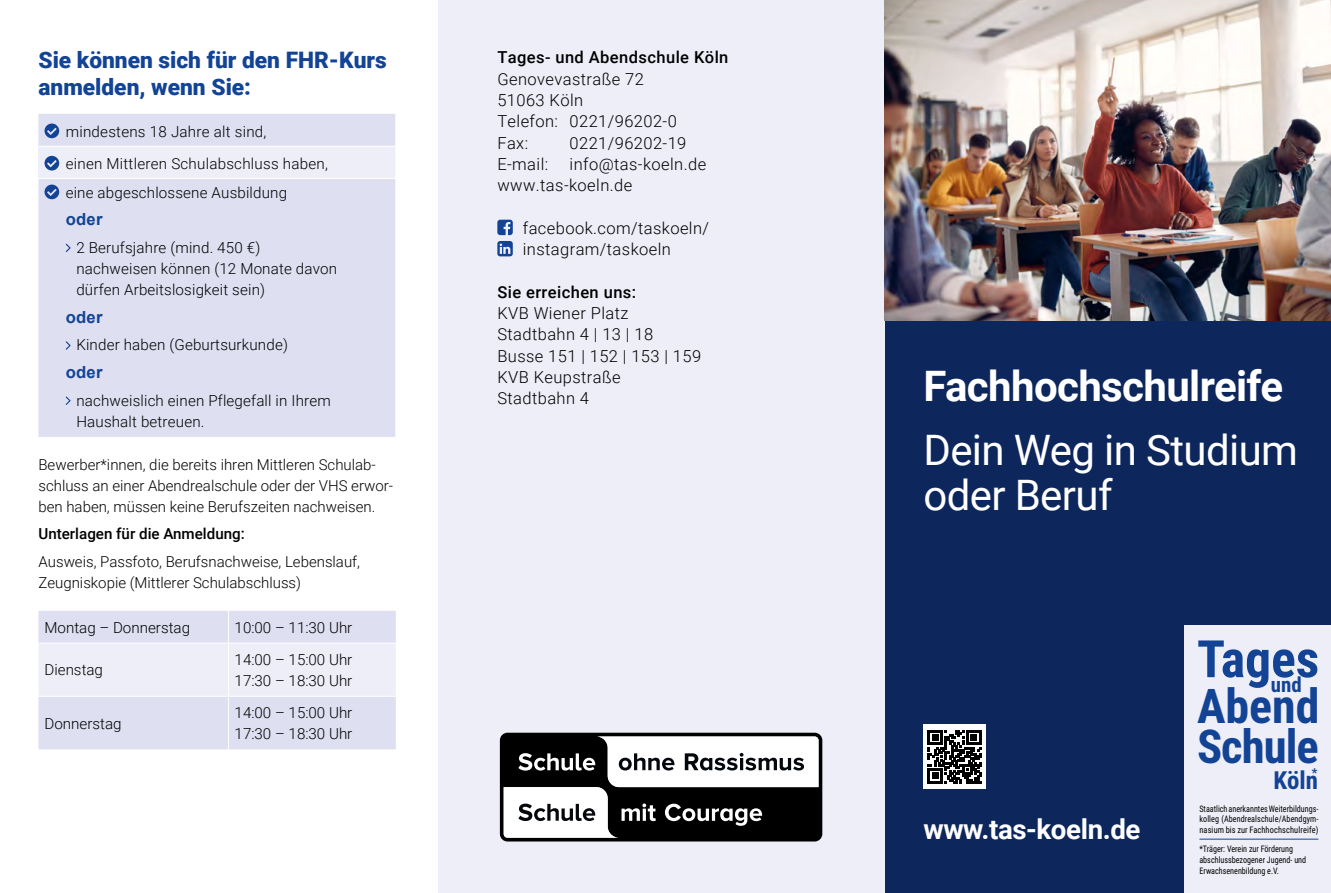
<style>
.page{position:relative;width:1331px;height:893px;background:#fff}
.page>*{position:absolute;margin:0;border:0;box-sizing:border-box;transform-origin:0 0}
.t1{font:700 51.6px "Roboto Condensed";color:#134395}
.t2{font:700 47.85px "Roboto Condensed";color:#134395}
.t3{font:700 46.65px "Roboto Condensed";letter-spacing:-.02em;color:#134395}
.t4{font:42px/45px "Roboto";letter-spacing:-.015em;color:#fff}
.t5{font:700 42px "Roboto";letter-spacing:-.015em;color:#fff}
.t6{font:700 27.6px "Roboto";letter-spacing:-.015em;color:#fff}
.t7{font:700 24.9px "Roboto Condensed";color:#134395}
.Überschrift{font:900 22.65px/27px "Roboto";color:#134395}
.t8{font:700 20.85px "Roboto Condensed";color:#134395}
.List_Paragraph{font:700 16.65px "Arial";letter-spacing:.015em;color:#134395}
.Adresse_RT{font:300 16.5px/21.3px "Roboto";letter-spacing:.025em;color:#000}
.Adresse_RT-2{font:500 16.5px "Roboto";letter-spacing:.025em;color:#000}
.List_Paragraph-2{font:300 15.15px/21.1px "Roboto";letter-spacing:.01em;color:#000}
.Body{font:300 15.15px/21.1px "Roboto";color:#000}
.Afuzählung{font:500 15.15px "Roboto";color:#000}
.Body-2{font:300 15px/21px "Roboto";color:#000}
.t9{font:700 12.45px "Roboto Condensed";color:#134395}
.t10{font:9px/10.8px "Roboto Condensed";color:#000;text-align:justify;scale:.9 1}
</style>
<div class="page">
<div style="left:884px;top:320px;width:447px;height:573px;background:#0d275d"></div>
<div style="left:438px;top:0;width:446px;height:893px;background:#edeef8"></div>
<svg style="left:497px;top:220px;width:16px;height:15px"></svg>
<svg style="left:497px;top:241px;width:16px;height:15px"></svg>
<svg style="left:500px;top:733px;width:322px;height:108px;background:#747474"></svg>
<div style="left:923px;top:724px;width:62px;height:65px;background:#fff"></div>
<svg style="left:928px;top:730px;width:53px;height:53px"></svg>
<div style="left:1185px;top:625px;width:146px;height:268px;background:#edeef8"></div>
<div style="left:38px;top:114px;width:357px;height:323px;background:#dedff1"></div>
<div style="left:38px;top:146px;width:358px;height:33px;background:#edeef8"></div>
<hr style="left:38px;top:146px;width:358px;height:1px;background:#fff">
<hr style="left:395px;top:147px;width:1px;height:31px;background:#fff">
<hr style="left:38px;top:178px;width:358px;height:1px;background:#fff">
<svg style="left:45px;top:124px;width:14px;height:14px"></svg>
<svg style="left:45px;top:156px;width:14px;height:15px"></svg>
<svg style="left:45px;top:185px;width:14px;height:14px"></svg>
<svg style="left:66px;top:244px;width:5px;height:8px"></svg>
<svg style="left:66px;top:341px;width:5px;height:9px"></svg>
<svg style="left:66px;top:396px;width:5px;height:9px"></svg>
<svg style="left:38px;top:611px;width:358px;height:138px;background:#e3e4f3"></svg>
<hr style="left:228px;top:611px;width:1px;height:32px;background:#fff">
<hr style="left:38px;top:643px;width:191px;height:1px;background:#fff">
<hr style="left:229px;top:643px;width:167px;height:1px;background:#fff">
<hr style="left:228px;top:643px;width:1px;height:53px;background:#fff">
<hr style="left:38px;top:696px;width:191px;height:1px;background:#fff">
<hr style="left:229px;top:696px;width:167px;height:1px;background:#fff">
<hr style="left:228px;top:697px;width:1px;height:52px;background:#fff">
<hr style="left:1199px;top:839px;width:119px;height:1px;background:#134395">
<img style="left:884px;top:0;width:447px;height:321px">
<p class="Überschrift" style="left:38px;top:46px;width:350px">Sie können sich für den FHR-Kurs anmelden, wenn Sie:</p>
<p class="List_Paragraph-2" style="left:66px;top:120px;width:202px">mindestens 18 Jahre alt sind,</p>
<p class="List_Paragraph-2" style="left:66px;top:152px;width:264px">einen Mittleren Schulabschluss haben,</p>
<p class="List_Paragraph-2" style="left:66px;top:181px;width:223px">eine abgeschlossene Ausbildung</p>
<p class="List_Paragraph" style="left:66px;top:208px;width:38px">oder</p>
<p class="List_Paragraph-2" style="left:76px;top:236px;width:262px">2 Berufsjahre (mind. 450 €) nachweisen können (12 Monate davon dürfen Arbeitslosigkeit sein)</p>
<p class="List_Paragraph" style="left:66px;top:305px;width:38px">oder</p>
<p class="List_Paragraph-2" style="left:76px;top:334px;width:213px">Kinder haben (Geburtsurkunde)</p>
<p class="List_Paragraph" style="left:66px;top:360px;width:38px">oder</p>
<p class="List_Paragraph-2" style="left:76px;top:389px;width:256px">nachweislich einen Pflegefall in Ihrem<br>Haushalt betreuen.</p>
<p class="Body-2" style="left:38px;top:453px;width:356px">Bewerber*innen, die bereits ihren Mittleren Schulab&shy;schluss an einer Abendrealschule oder der VHS erwor&shy;ben haben, müssen keine Berufszeiten nachweisen.</p>
<p class="Afuzählung" style="left:38px;top:523px;width:208px">Unterlagen für die Anmeldung:</p>
<p class="Body-2" style="left:38px;top:550px;width:323px">Ausweis, Passfoto, Berufsnachweise, Lebenslauf,<br>Zeugniskopie (Mittlerer Schulabschluss)</p>
<p class="Body" style="left:45px;top:616px;width:147px">Montag – Donnerstag</p>
<p class="Body" style="left:235px;top:616px;width:119px">10:00 – 11:30 Uhr</p>
<p class="Body" style="left:45px;top:659px;width:60px">Dienstag</p>
<p class="Body" style="left:235px;top:648px;width:119px">14:00 – 15:00 Uhr<br>17:30 – 18:30 Uhr</p>
<p class="Body" style="left:45px;top:712px;width:79px">Donnerstag</p>
<p class="Body" style="left:235px;top:701px;width:119px">14:00 – 15:00 Uhr<br>17:30 – 18:30 Uhr</p>
<p class="Adresse_RT-2" style="left:497px;top:46px;width:233px">Tages- und Abendschule Köln</p>
<p class="Adresse_RT" style="left:497px;top:68px;width:148px">Genovevastraße 72</p>
<p class="Adresse_RT" style="left:497px;top:89px;width:87px">51063 Köln</p>
<p class="Adresse_RT" style="left:497px;top:110px;width:181px">Telefon: 0221/96202-0</p>
<p class="Adresse_RT" style="left:497px;top:131px;width:32px">Fax:</p>
<p class="Adresse_RT" style="left:570px;top:131px;width:118px">0221/96202-19</p>
<p class="Adresse_RT" style="left:497px;top:153px;width:52px">E-mail:</p>
<p class="Adresse_RT" style="left:570px;top:153px;width:138px">info@tas-koeln.de</p>
<p class="Adresse_RT" style="left:497px;top:174px;width:136px">www.tas-koeln.de</p>
<p class="Adresse_RT" style="left:523px;top:217px;width:188px">facebook.com/taskoeln/</p>
<p class="Adresse_RT" style="left:523px;top:238px;width:150px">instagram/taskoeln</p>
<p class="Adresse_RT-2" style="left:497px;top:280px;width:140px">Sie erreichen uns:</p>
<p class="Adresse_RT" style="left:497px;top:302px;width:133px">KVB Wiener Platz</p>
<p class="Adresse_RT" style="left:497px;top:323px;width:205px">Stadtbahn 4 | 13 | 18<br>Busse 151 | 152 | 153 | 159</p>
<p class="Adresse_RT" style="left:497px;top:366px;width:125px">KVB Keupstraße</p>
<p class="Adresse_RT" style="left:497px;top:387px;width:93px">Stadtbahn 4</p>
<p class="t5" style="left:923px;top:356px;width:361px">Fachhochschulreife</p>
<p class="t4" style="left:923px;top:426px;width:376px">Dein Weg in Studium oder Beruf</p>
<p class="t6" style="left:923px;top:809px;width:219px">www.tas-koeln.de</p>
<p class="t1" style="left:1197px;top:623px;width:124px">Tages</p>
<p class="t2" style="left:1197px;top:672px;width:124px">Abend</p>
<p class="t3" style="left:1197px;top:714px;width:123px">Schule</p>
<p class="t7" style="left:1273px;top:763px;width:46px">Köln</p>
<p class="t8" style="left:1271px;top:670px;width:32px">und</p>
<p class="t9" style="left:1312px;top:764px;width:7px">*</p>
<p class="t10" style="left:1199px;top:803px;width:134px">Staatlich anerkanntes Weiterbildungs&shy;kolleg (Abendrealschule/Abendgym&shy;nasium bis zur Fachhochschulreife)</p>
<p class="t10" style="left:1199px;top:843px;width:120px;text-align:left">*Träger: Verein zur Förderung abschlussbezogener Jugend- und<br>Erwachsenenbildung e.V.</p>
</div>
